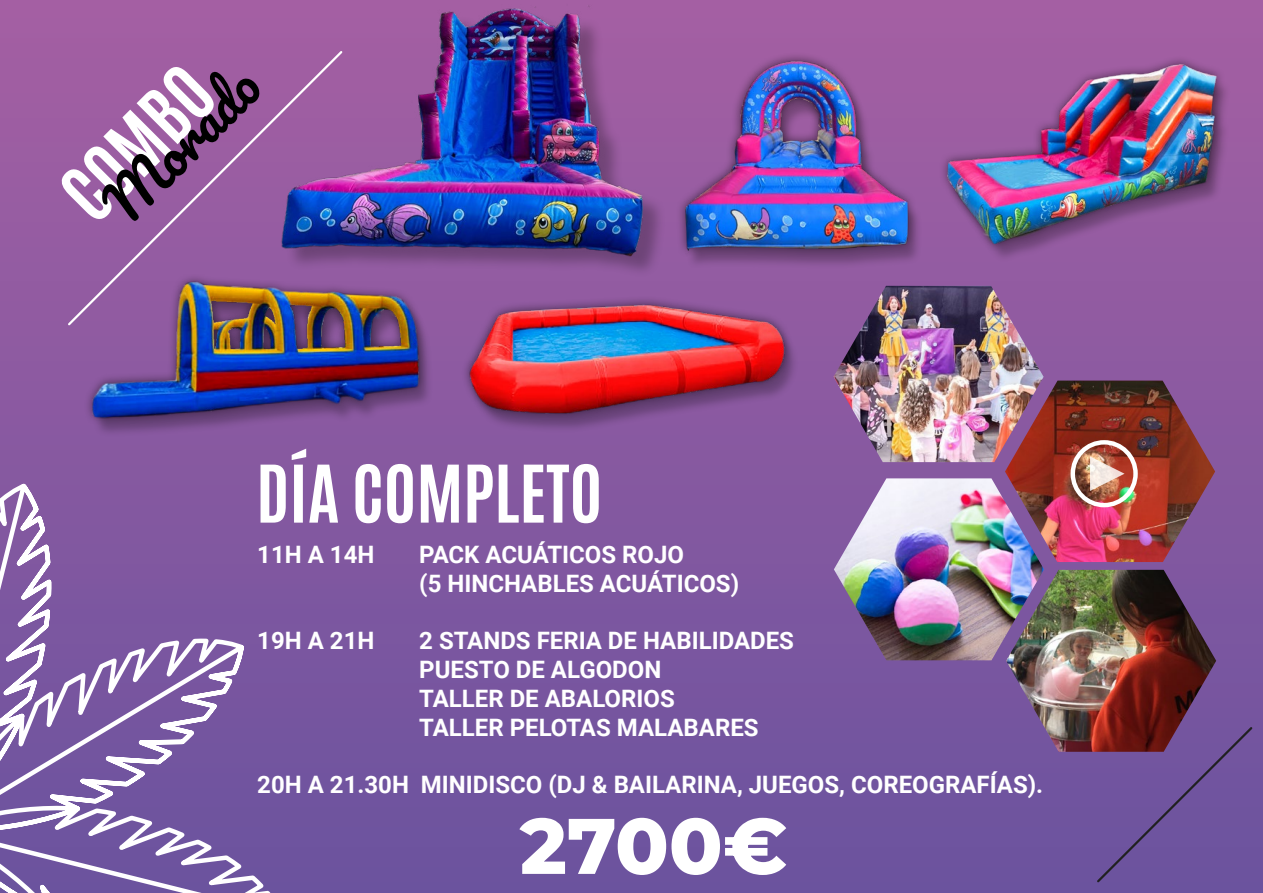
<style>
.page{position:relative;width:1263px;height:893px;background:#fff}
.page>*{position:absolute;margin:0;border:0;box-sizing:border-box;transform-origin:0 0}
.t1{font:800 78.6px "Montserrat";color:#fff}
.t2{font:700 67.5px "Antonio";color:#fff}
.t3{font:54px "Pacifico";color:#000}
.t4{font:700 24px/28.8px "Roboto";color:#fff}
</style>
<div class="page">
<div style="left:0;top:0;width:1263px;height:893px;background:linear-gradient(to bottom,#a55fa3,#6a539e)"></div>
<svg style="left:0;top:449px;width:286px;height:444px;background:#8869aa"></svg>
<div style="left:1095px;top:725px;width:159px;height:159px;background:#6f549f"></div>
<div style="left:66px;top:49px;width:159px;height:278px;background:#9b5da2"></div>
<div style="left:948px;top:69px;width:283px;height:194px;background:#995da2"></div>
<div style="left:939px;top:55px;width:286px;height:196px;background:#000;opacity:.52"></div>
<img style="left:979px;top:61px;width:237px;height:203px">
<div style="left:93px;top:287px;width:341px;height:150px;background:#8959a1"></div>
<img style="left:86px;top:259px;width:342px;height:173px">
<img style="left:458px;top:295px;width:342px;height:151px">
<img style="left:833px;top:286px;width:210px;height:176px">
<img style="left:1005px;top:381px;width:210px;height:181px">
<img style="left:834px;top:478px;width:210px;height:182px">
<img style="left:1006px;top:570px;width:210px;height:182px">
<svg style="left:1090px;top:456px;width:34px;height:35px"></svg>
<div style="left:1070px;top:440px;width:68px;height:67px;border:4px solid #fff;border-radius:50%"></div>
<img style="left:225px;top:0;width:491px;height:298px">
<img style="left:598px;top:20px;width:381px;height:275px">
<h2 class="t2" style="left:39px;top:170px;width:179px;rotate:-45deg">COMBO</h2>
<h3 class="t3" style="left:93px;top:193px;width:194px;rotate:-45deg">Morado</h3>
<h2 class="t2" style="left:256px;top:443px;width:348px">DÍA COMPLETO</h2>
<p class="t4" style="left:257px;top:539px;width:119px">11H A 14H</p>
<p class="t4" style="left:419px;top:539px;width:321px">PACK ACUÁTICOS ROJO<br>(5 HINCHABLES ACUÁTICOS)</p>
<p class="t4" style="left:257px;top:626px;width:119px">19H A 21H</p>
<p class="t4" style="left:419px;top:626px;width:376px">2 STANDS FERIA DE HABILIDADES<br>PUESTO DE ALGODON<br>TALLER DE ABALORIOS<br>TALLER PELOTAS MALABARES</p>
<p class="t4" style="left:257px;top:770px;width:787px">20H A 21.30H MINIDISCO (DJ &amp; BAILARINA, JUEGOS, COREOGRAFÍAS).</p>
<h1 class="t1" style="left:520px;top:794px;width:269px">2700€</h1>
</div>
